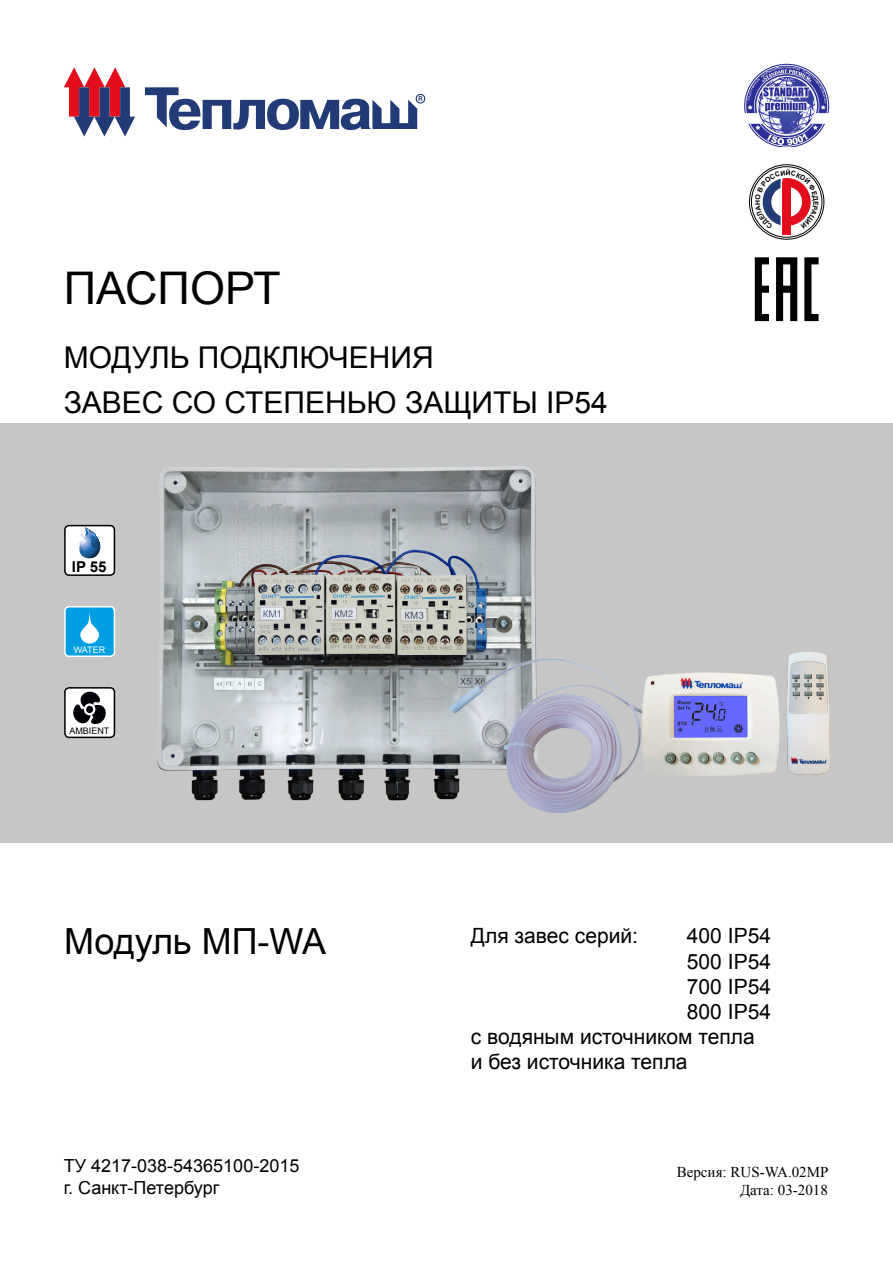
<style>
.page{position:relative;width:893px;height:1263px;background:#fff}
.page>*{position:absolute;margin:0;border:0;box-sizing:border-box;transform-origin:0 0}
.t1{font:45px "Arial";color:#000}
.t2{font:36px "Arial";color:#000}
.t3{font:30px/45px "Arial";color:#000}
.t4{font:21px "Arial";color:#000}
.t5{font:18px/21.6px "Arial";color:#000}
.t6{font:15px/18px "Times New Roman";color:#000;text-align:right}
.t7{font:700 15px "Arial";color:#000}
.t8{font:9px "Arial";color:#000}
.t9{font:9px "Arial";letter-spacing:-.02em;color:#fff}
</style>
<div class="page">
<div style="left:0;top:423px;width:893px;height:420px;background:#c6c6c6"></div>
<img style="left:157px;top:466px;width:379px;height:335px">
<div style="left:65px;top:607px;width:49px;height:49px;background:#009fe3;border-radius:4px"></div>
<div style="left:64px;top:606px;width:51px;height:51px;border:2px solid #fff;border-radius:4px"></div>
<svg style="left:80px;top:613px;width:19px;height:30px"></svg>
<div style="left:65px;top:688px;width:49px;height:49px;background:#fff;border-radius:4px"></div>
<div style="left:64px;top:687px;width:51px;height:51px;border:2px solid #000;border-radius:4px"></div>
<svg style="left:73px;top:691px;width:33px;height:34px"></svg>
<div style="left:65px;top:526px;width:49px;height:49px;background:#fff;border-radius:4px"></div>
<div style="left:64px;top:525px;width:51px;height:51px;border:2px solid #000;border-radius:4px"></div>
<svg style="left:77px;top:527px;width:24px;height:31px"></svg>
<svg style="left:755px;top:257px;width:64px;height:64px"></svg>
<div style="left:751px;top:166px;width:71px;height:71px;border:1px solid #000;border-radius:50%"></div>
<div style="left:749px;top:164px;width:75px;height:76px;border:1px solid #000;border-radius:50%"></div>
<div style="left:782px;top:183px;width:9px;height:52px;background:#e30d1b"></div>
<svg style="left:744px;top:64px;width:85px;height:83px"></svg>
<svg style="left:64px;top:67px;width:361px;height:70px"></svg>
<img style="left:449px;top:652px;width:380px;height:160px">
<svg style="left:755px;top:169px;width:63px;height:60px"></svg>
<h1 class="t1" style="left:64px;top:258px;width:218px">ПАСПОРТ</h1>
<h3 class="t3" style="left:64px;top:335px;width:546px">МОДУЛЬ ПОДКЛЮЧЕНИЯ<br>ЗАВЕС СО СТЕПЕНЬЮ ЗАЩИТЫ IP54</h3>
<p class="t7" style="left:72px;top:557px;width:36px">IP 55</p>
<p class="t9" style="left:74px;top:644px;width:33px">WATER</p>
<p class="t8" style="left:69px;top:725px;width:42px">AMBIENT</p>
<h2 class="t2" style="left:64px;top:918px;width:264px">Модуль МП-WA</h2>
<p class="t5" style="left:64px;top:1155px;width:237px">ТУ 4217-038-54365100-2015 г. Санкт-Петербург</p>
<p class="t4" style="left:471px;top:922px;width:169px">Для завес серий:</p>
<p class="t4" style="left:687px;top:922px;width:86px">400 IP54</p>
<p class="t4" style="left:687px;top:947px;width:86px">500 IP54</p>
<p class="t4" style="left:687px;top:973px;width:86px">700 IP54</p>
<p class="t4" style="left:687px;top:998px;width:86px">800 IP54</p>
<p class="t4" style="left:471px;top:1023px;width:285px">с водяным источником тепла</p>
<p class="t4" style="left:471px;top:1048px;width:218px">и без источника тепла</p>
<p class="t6" style="left:677px;top:1163px;width:153px">Версия: RUS-WA.02MP<br>Дата: 03-2018</p>
</div>
